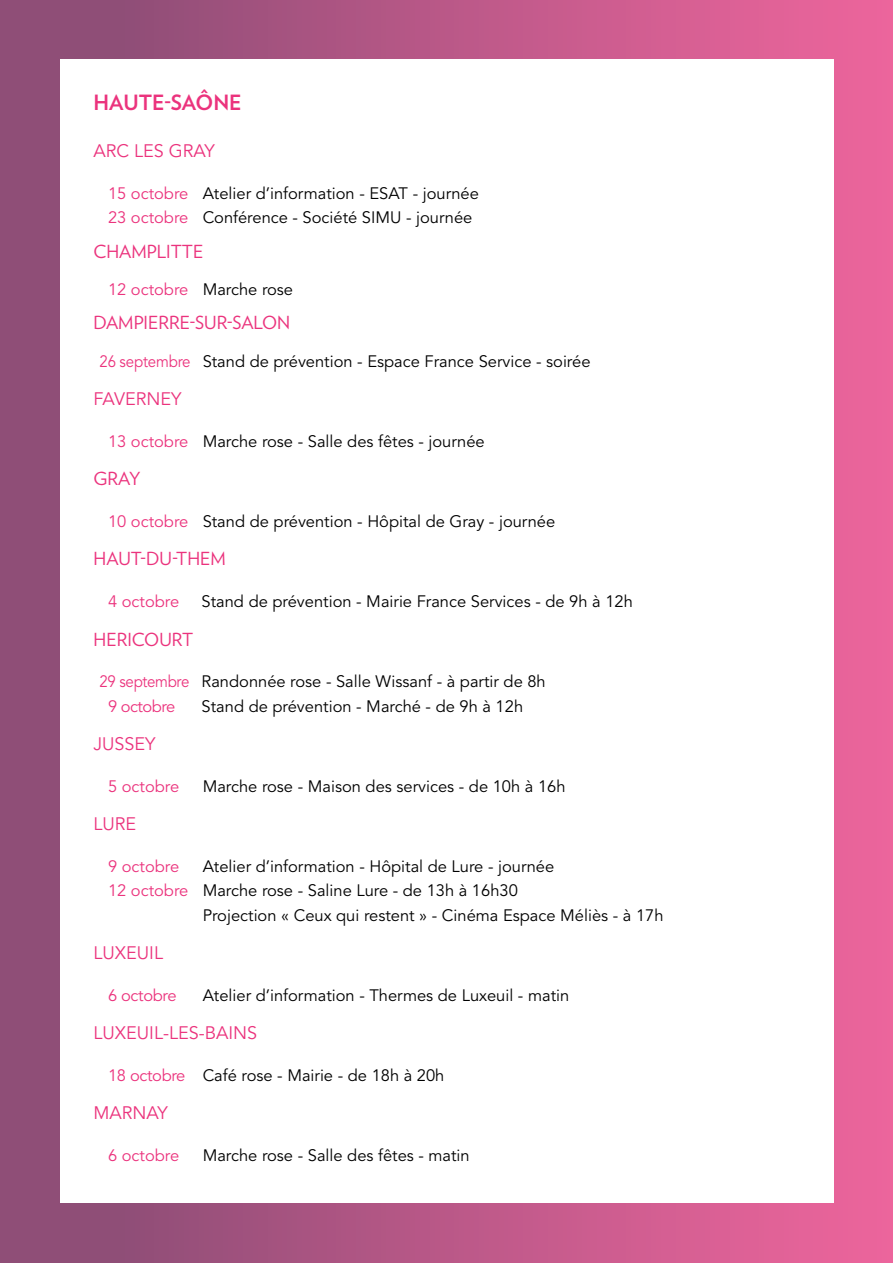
<style>
.page{position:relative;width:893px;height:1263px;background:#fff}
.page>*{position:absolute;margin:0;border:0;box-sizing:border-box;transform-origin:0 0}
.t1{font:700 21px "Verlag";color:#eb337d}
.t2{font:18px "Avenir LT Std";color:#eb337d}
.t3{font:18px "Verlag";color:#eb337d}
.t4{font:16.5px/24.5px "Avenir LT Std";color:#000}
.t5{font:16.5px "Avenir LT Std";color:#eb337d}
.t6{font:16.5px "Avenir LT Std";letter-spacing:-.02em;color:#eb337d}
.s1{color:#eb337d}
</style>
<div class="page">
<div style="left:0;top:0;width:893px;height:1263px;background:linear-gradient(to right,#854b73,#ee659d)"></div>
<div style="left:60px;top:60px;width:773px;height:1143px;background:#fff"></div>
<p class="t1" style="left:94px;top:86px;width:150px">HAUTE-SAÔNE</p>
<p class="t2" style="left:94px;top:141px;width:123px">ARC LES GRAY</p>
<p class="t4" style="left:108px;top:181px;width:372px"><span class="s1">15 octobre</span> Atelier d’information - ESAT - journée<br><span class="s1">23 octobre</span> Conférence - Société SIMU - journée</p>
<p class="t3" style="left:94px;top:238px;width:111px">CHAMPLITTE</p>
<p class="t4" style="left:108px;top:278px;width:187px"><span class="s1">12 octobre</span> Marche rose</p>
<p class="t3" style="left:94px;top:309px;width:198px">DAMPIERRE-SUR-SALON</p>
<p class="t4" style="left:100px;top:349px;width:492px"><span class="s1">26 septembre</span> Stand de prévention - Espace France Service - soirée</p>
<p class="t2" style="left:94px;top:389px;width:89px">FAVERNEY</p>
<p class="t4" style="left:108px;top:429px;width:378px"><span class="s1">13 octobre</span> Marche rose - Salle des fêtes - journée</p>
<p class="t3" style="left:94px;top:465px;width:49px">GRAY</p>
<p class="t4" style="left:108px;top:509px;width:449px"><span class="s1">10 octobre</span> Stand de prévention - Hôpital de Gray - journée</p>
<p class="t3" style="left:94px;top:545px;width:134px">HAUT-DU-THEM</p>
<p class="t5" style="left:108px;top:592px;width:73px">4 octobre</p>
<p class="t4" style="left:202px;top:589px;width:433px">Stand de prévention - Mairie France Services - de 9h à 12h</p>
<p class="t3" style="left:94px;top:626px;width:101px">HERICOURT</p>
<p class="t4" style="left:108px;top:670px;width:439px;text-indent:-9px"><span class="s1">29 septembre</span> Randonnée rose - Salle Wissanf - à partir de 8h<br><span class="s1">9 octobre</span></p>
<p class="t4" style="left:202px;top:694px;width:323px">Stand de prévention - Marché - de 9h à 12h</p>
<p class="t2" style="left:94px;top:733px;width:64px">JUSSEY</p>
<p class="t5" style="left:108px;top:776px;width:73px">5 octobre</p>
<p class="t4" style="left:203px;top:774px;width:364px">Marche rose - Maison des services - de 10h à 16h</p>
<p class="t2" style="left:94px;top:814px;width:44px">LURE</p>
<p class="t5" style="left:108px;top:856px;width:73px">9 octobre</p>
<p class="t4" style="left:203px;top:854px;width:353px">Atelier d’information - Hôpital de Lure - journée</p>
<p class="t4" style="left:108px;top:879px;width:411px"><span class="s1">12 octobre</span> Marche rose - Saline Lure - de 13h à 16h30</p>
<p class="t4" style="left:203px;top:903px;width:462px">Projection « Ceux qui restent » - Cinéma Espace Méliès - à 17h</p>
<p class="t2" style="left:94px;top:943px;width:71px">LUXEUIL</p>
<p class="t6" style="left:108px;top:985px;width:70px">6 octobre</p>
<p class="t4" style="left:203px;top:983px;width:368px">Atelier d’information - Thermes de Luxeuil - matin</p>
<p class="t2" style="left:94px;top:1023px;width:165px">LUXEUIL-LES-BAINS</p>
<p class="t4" style="left:108px;top:1063px;width:338px"><span class="s1">18 octobre</span> Café rose - Mairie - de 18h à 20h</p>
<p class="t2" style="left:94px;top:1103px;width:76px">MARNAY</p>
<p class="t5" style="left:108px;top:1146px;width:73px">6 octobre</p>
<p class="t4" style="left:203px;top:1143px;width:269px">Marche rose - Salle des fêtes - matin</p>
</div>
